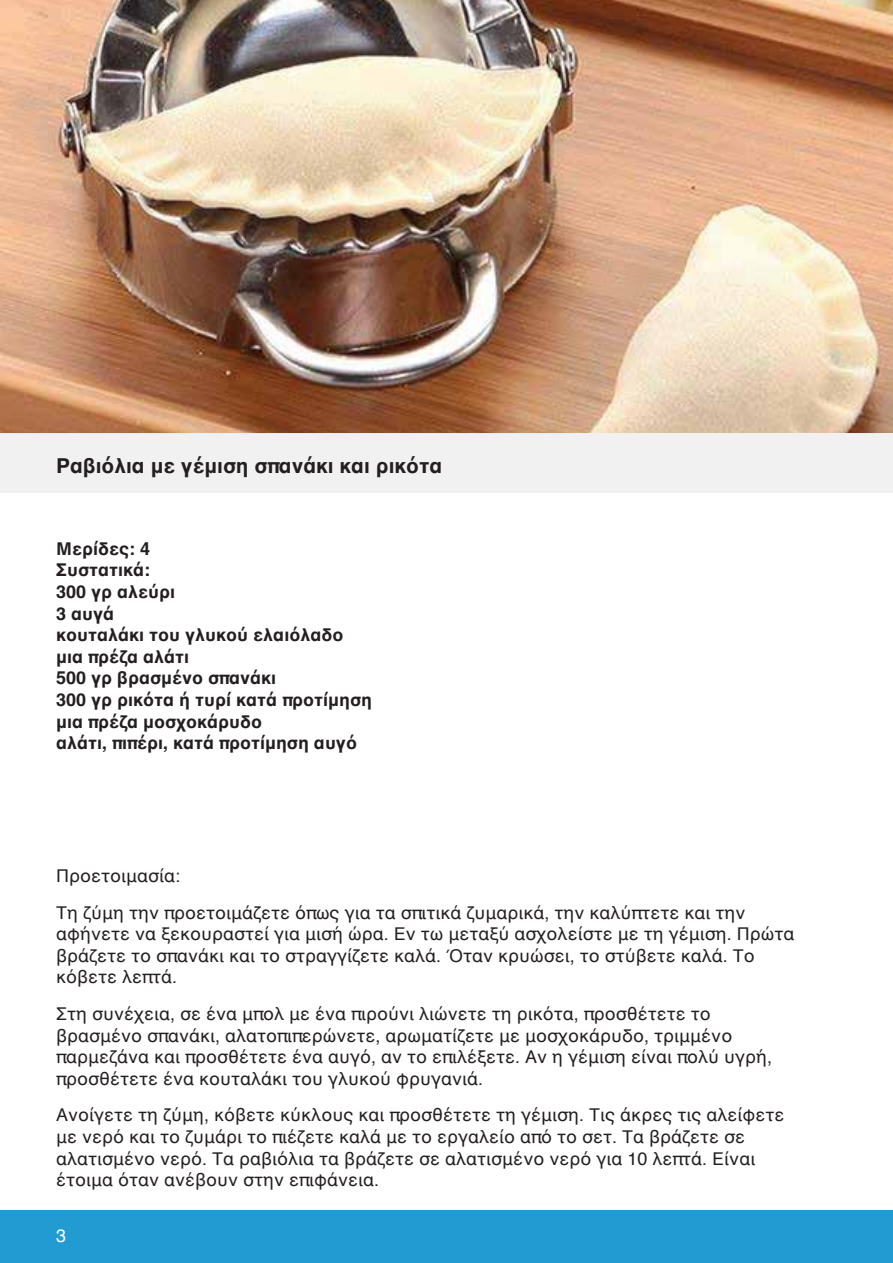
<style>
.page{position:relative;width:893px;height:1263px;background:#fff}
.page>*{position:absolute;margin:0;border:0;box-sizing:border-box;transform-origin:0 0}
.t1{font:700 21px "Helvetica";color:#231f20}
.t2{font:18px/21.6px "Helvetica";color:#231f20}
.t3{font:700 18px/21.6px "Helvetica";color:#231f20}
.t4{font:18px "Helvetica";color:#fff}
</style>
<div class="page">
<div style="left:0;top:1210px;width:893px;height:53px;background:#229bd3"></div>
<div style="left:0;top:433px;width:893px;height:60px;background:#f1f1f2"></div>
<img style="left:0;top:0;width:893px;height:433px">
<p class="t1" style="left:56px;top:453px;width:388px">Ραβιόλια με γέμιση σπανάκι και ρικότα</p>
<p class="t3" style="left:56px;top:540px;width:317px">Μερίδες: 4<br>Συστατικά:<br>300 γρ αλεύρι<br>3 αυγά<br>κουταλάκι του γλυκού ελαιόλαδο μια πρέζα αλάτι<br>500 γρ βρασμένο σπανάκι<br>300 γρ ρικότα ή τυρί κατά προτίμηση μια πρέζα μοσχοκάρυδο<br>αλάτι, πιπέρι, κατά προτίμηση αυγό</p>
<p class="t2" style="left:56px;top:858px;width:691px;line-height:36.6px">Προετοιμασία:<br>Τη ζύμη την προετοιμάζετε όπως για τα σπιτικά ζυμαρικά, την καλύπτετε και την</p>
<p class="t2" style="left:56px;top:924px;width:740px">αφήνετε να ξεκουραστεί για μισή ώρα. Εν τω μεταξύ ασχολείστε με τη γέμιση. Πρώτα βράζετε το σπανάκι και το στραγγίζετε καλά. Όταν κρυώσει, το στύβετε καλά. Το κόβετε λεπτά.</p>
<p class="t2" style="left:56px;top:1003px;width:717px">Στη συνέχεια, σε ένα μπολ με ένα πιρούνι λιώνετε τη ρικότα, προσθέτετε το βρασμένο σπανάκι, αλατοπιπερώνετε, αρωματίζετε με μοσχοκάρυδο, τριμμένο παρμεζάνα και προσθέτετε ένα αυγό, αν το επιλέξετε. Αν η γέμιση είναι πολύ υγρή, προσθέτετε ένα κουταλάκι του γλυκού φρυγανιά.</p>
<p class="t2" style="left:56px;top:1105px;width:730px">Ανοίγετε τη ζύμη, κόβετε κύκλους και προσθέτετε τη γέμιση. Τις άκρες τις αλείφετε με νερό και το ζυμάρι το πιέζετε καλά με το εργαλείο από το σετ. Τα βράζετε σε αλατισμένο νερό. Τα ραβιόλια τα βράζετε σε αλατισμένο νερό για 10 λεπτά. Είναι έτοιμα όταν ανέβουν στην επιφάνεια.</p>
<p class="t4" style="left:56px;top:1222px;width:12px">3</p>
</div>
